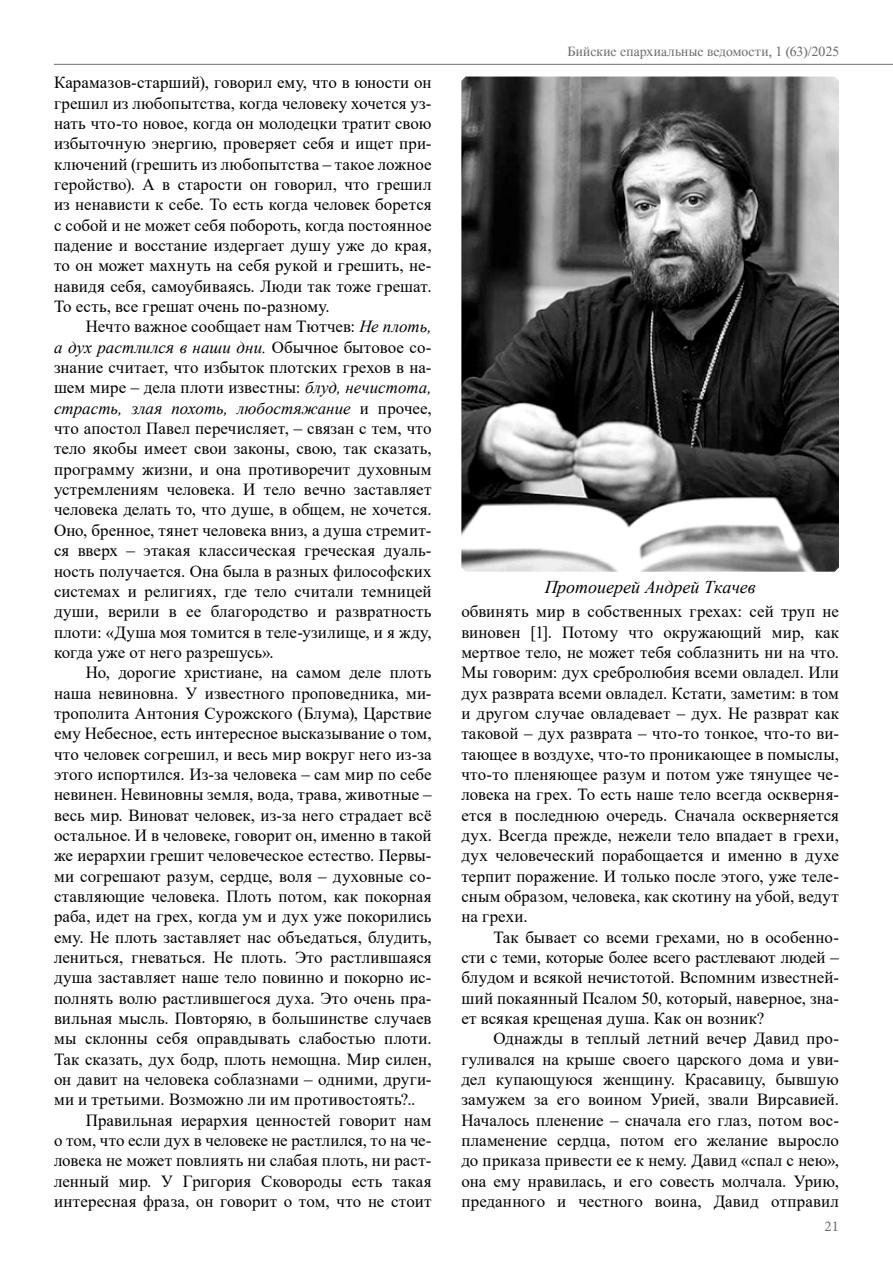
<style>
.page{position:relative;width:893px;height:1263px;background:#fff}
.page>*{position:absolute;margin:0;border:0;box-sizing:border-box;transform-origin:0 0}
.t1{font:italic 18px "Times New Roman";letter-spacing:-.005em;color:#000}
.t2{font:16.95px/20.4px "Times New Roman";letter-spacing:.005em;color:#000;text-align:justify}
.t3{font:15px "Minion Pro";color:#6d6e71}
.t4{font:13.5px "Time";letter-spacing:.005em;color:#6d6e71}
.s1{font-style:italic}
</style>
<div class="page">
<hr style="left:54px;top:64px;width:839px;height:1px;background:#6d6e71">
<img style="left:461px;top:77px;width:378px;height:495px">
<p class="t2" style="left:54px;top:72px;width:379px">Карамазов-старший), говорил ему, что в юности он грешил из любопытства, когда человеку хочется уз&shy;нать что-то новое, когда он молодецки тратит свою избыточную энергию, проверяет себя и ищет при&shy;ключений (грешить из любопытства ‒ такое ложное геройство). А в старости он говорил, что грешил из ненависти к себе. То есть когда человек борется с собой и не может себя побороть, когда постоянное падение и восстание издергает душу уже до края, то он может махнуть на себя рукой и грешить, не&shy;навидя себя, самоубиваясь. Люди так тоже грешат.<br>То есть, все грешат очень по-разному.</p>
<p class="t2" style="left:54px;top:316px;width:379px;text-indent:32px">Нечто важное сообщает нам Тютчев: <span class="s1">Не плоть, а дух растлился в наши дни.</span> Обычное бытовое со&shy;знание считает, что избыток плотских грехов в на&shy;шем мире ‒ дела плоти известны: <span class="s1">блуд, нечистота, страсть, злая похоть, любостяжание</span> и прочее, что апостол Павел перечисляет, ‒ связан с тем, что тело якобы имеет свои законы, свою, так сказать, программу жизни, и она противоречит духовным устремлениям человека. И тело вечно заставляет человека делать то, что душе, в общем, не хочется.<br>Оно, бренное, тянет человека вниз, а душа стремит&shy;ся вверх ‒ этакая классическая греческая дуаль&shy;ность получается. Она была в разных философских системах и религиях, где тело считали темницей души, верили в ее благородство и развратность плоти: «Душа моя томится в теле-узилище, и я жду, когда уже от него разрешусь».</p>
<p class="t2" style="left:86px;top:662px;width:347px">Но, дорогие христиане, на самом деле плоть</p>
<p class="t2" style="left:54px;top:682px;width:379px">наша невиновна. У известного проповедника, ми-</p>
<p class="t2" style="left:54px;top:702px;width:379px">трополита Антония Сурожского (Блума), Царствие</p>
<p class="t2" style="left:54px;top:723px;width:379px">ему Небесное, есть интересное высказывание о том,</p>
<p class="t2" style="left:54px;top:743px;width:379px">что человек согрешил, и весь мир вокруг него из-за</p>
<p class="t2" style="left:54px;top:763px;width:379px">этого испортился. Из-за человека ‒ сам мир по себе</p>
<p class="t2" style="left:54px;top:784px;width:379px">невинен. Невиновны земля, вода, трава, животные ‒</p>
<p class="t2" style="left:54px;top:804px;width:379px">весь мир. Виноват человек, из-за него страдает всё</p>
<p class="t2" style="left:54px;top:824px;width:379px">остальное. И в человеке, говорит он, именно в такой</p>
<p class="t2" style="left:54px;top:845px;width:379px">же иерархии грешит человеческое естество. Первы-</p>
<p class="t2" style="left:54px;top:865px;width:379px">ми согрешают разум, сердце, воля ‒ духовные со-</p>
<p class="t2" style="left:54px;top:885px;width:379px">ставляющие человека. Плоть потом, как покорная</p>
<p class="t2" style="left:54px;top:906px;width:379px">раба, идет на грех, когда ум и дух уже покорились</p>
<p class="t2" style="left:54px;top:926px;width:379px">ему. Не плоть заставляет нас объедаться, блудить,</p>
<p class="t2" style="left:54px;top:946px;width:379px">лениться, гневаться. Не плоть. Это растлившаяся</p>
<p class="t2" style="left:54px;top:967px;width:379px">душа заставляет наше тело повинно и покорно ис-</p>
<p class="t2" style="left:54px;top:987px;width:379px">полнять волю растлившегося духа. Это очень пра-</p>
<p class="t2" style="left:54px;top:1008px;width:379px">вильная мысль. Повторяю, в большинстве случаев</p>
<p class="t2" style="left:54px;top:1028px;width:379px">мы склонны себя оправдывать слабостью плоти.</p>
<p class="t2" style="left:54px;top:1048px;width:379px">Так сказать, дух бодр, плоть немощна. Мир силен,</p>
<p class="t2" style="left:54px;top:1069px;width:379px">он давит на человека соблазнами ‒ одними, други-</p>
<p class="t2" style="left:54px;top:1089px;width:363px">ми и третьими. Возможно ли им противостоять?..</p>
<p class="t2" style="left:86px;top:1109px;width:347px">Правильная иерархия ценностей говорит нам</p>
<p class="t2" style="left:54px;top:1130px;width:379px">о том, что если дух в человеке не растлился, то на че-</p>
<p class="t2" style="left:54px;top:1150px;width:379px">ловека не может повлиять ни слабая плоть, ни раст-</p>
<p class="t2" style="left:54px;top:1170px;width:379px">ленный мир. У Григория Сковороды есть такая</p>
<p class="t2" style="left:54px;top:1191px;width:379px">интересная фраза, он говорит о том, что не стоит</p>
<p class="t4" style="left:567px;top:44px;width:273px">Бийские епархиальные ведомости, 1 (63)/2025</p>
<p class="t1" style="left:545px;top:574px;width:212px">Протоиерей Андрей Ткачев</p>
<p class="t2" style="left:461px;top:601px;width:379px">обвинять мир в собственных грехах: сей труп не виновен [1]. Потому что окружающий мир, как мертвое тело, не может тебя соблазнить ни на что.<br>Мы говорим: дух сребролюбия всеми овладел. Или дух разврата всеми овладел. Кстати, заметим: в том и другом случае овладевает ‒ дух. Не разврат как таковой ‒ дух разврата ‒ что-то тонкое, что-то ви&shy;тающее в воздухе, что-то проникающее в помыслы, что-то пленяющее разум и потом уже тянущее че&shy;ловека на грех. То есть наше тело всегда оскверня&shy;ется в последнюю очередь. Сначала оскверняется дух. Всегда прежде, нежели тело впадает в грехи, дух человеческий порабощается и именно в духе терпит поражение. И только после этого, уже теле&shy;сным образом, человека, как скотину на убой, ведут на грехи.</p>
<p class="t2" style="left:461px;top:926px;width:379px;text-indent:32px">Так бывает со всеми грехами, но в особенно&shy;сти с теми, которые более всего растлевают людей ‒ блудом и всякой нечистотой. Вспомним известней&shy;ший покаянный Псалом 50, который, наверное, зна&shy;ет всякая крещеная душа. Как он возник?</p>
<p class="t2" style="left:461px;top:1028px;width:379px;text-indent:32px">Однажды в теплый летний вечер Давид про&shy;гуливался на крыше своего царского дома и уви&shy;дел купающуюся женщину. Красавицу, бывшую замужем за его воином Урией, звали Вирсавией.<br>Началось пленение ‒ сначала его глаз, потом вос&shy;пламенение сердца, потом его желание выросло до приказа привести ее к нему. Давид «спал с нею», она ему нравилась, и его совесть молчала. Урию, преданного и честного воина, Давид отправил</p>
<p class="t3" style="left:825px;top:1216px;width:16px">21</p>
</div>
